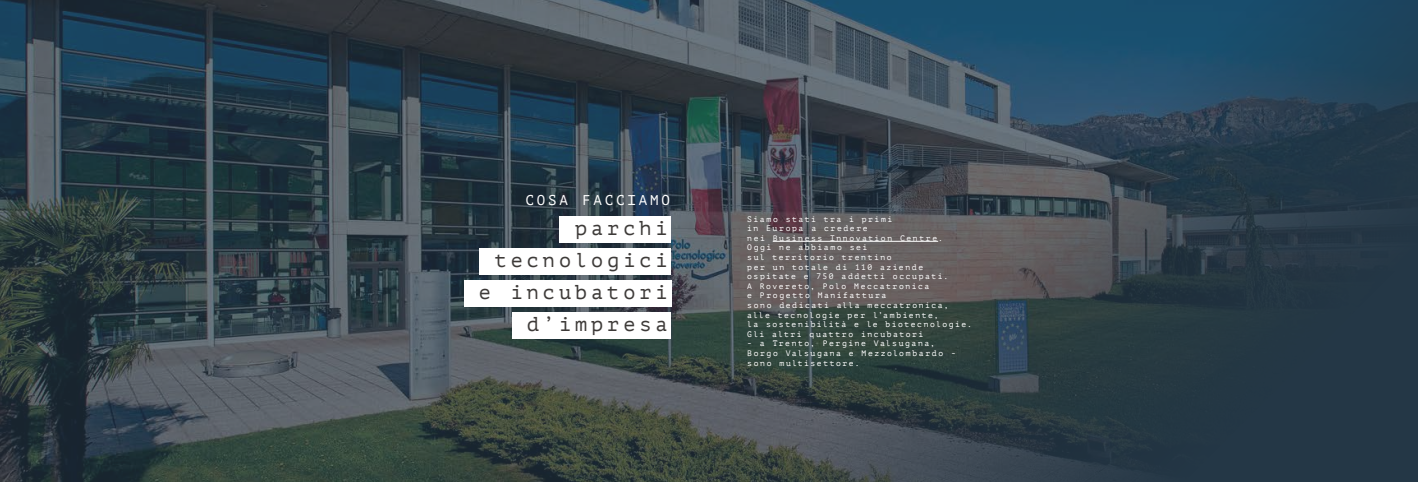
<style>
.page{position:relative;width:1418px;height:482px;background:#fff}
.page>*{position:absolute;margin:0;border:0;box-sizing:border-box;transform-origin:0 0}
.t1{font:20px "PT Mono";letter-spacing:.2em;color:#3e3b39}
.t2{font:14.1px "PT Mono";letter-spacing:.2em;color:#fff}
.t3{font:8px/9.6px "PT Mono";letter-spacing:.195em;color:#fff}
</style>
<div class="page">
<img style="left:0;top:0;width:1417px;height:482px">
<div style="left:479px;top:248px;width:192px;height:26px;background:#fff"></div>
<div style="left:512px;top:312px;width:159px;height:26px;background:#fff"></div>
<div style="left:559px;top:216px;width:112px;height:26px;background:#fff"></div>
<div style="left:464px;top:280px;width:207px;height:26px;background:#fff"></div>
<hr style="left:772px;top:241px;width:166px;height:1px;background:#fff">
<h2 class="t2" style="left:525px;top:192px;width:146px">COSA FACCIAMO</h2>
<h1 class="t1" style="left:575px;top:217px;width:94px">parchi</h1>
<h1 class="t1" style="left:495px;top:249px;width:174px">tecnologici</h1>
<h1 class="t1" style="left:478px;top:281px;width:190px">e incubatori</h1>
<h1 class="t1" style="left:527px;top:313px;width:142px">d’impresa</h1>
<p class="t3" style="left:747px;top:214px;width:226px">Siamo stati tra i primi<br>in Europa a credere<br>nei Business Innovation Centre.<br>Oggi ne abbiamo sei<br>sul territorio trentino<br>per un totale di 110 aziende ospitate e 750 addetti occupati.<br>A Rovereto, Polo Meccatronica<br>e Progetto Manifattura<br>sono dedicati alla meccatronica, alle tecnologie per l’ambiente,<br>la sostenibilità e le biotecnologie.<br>Gli altri quattro incubatori</p>
<p class="t3" style="left:747px;top:339px;width:210px">- a Trento, Pergine Valsugana,<br>Borgo Valsugana e Mezzolombardo - sono multisettore.</p>
</div>
